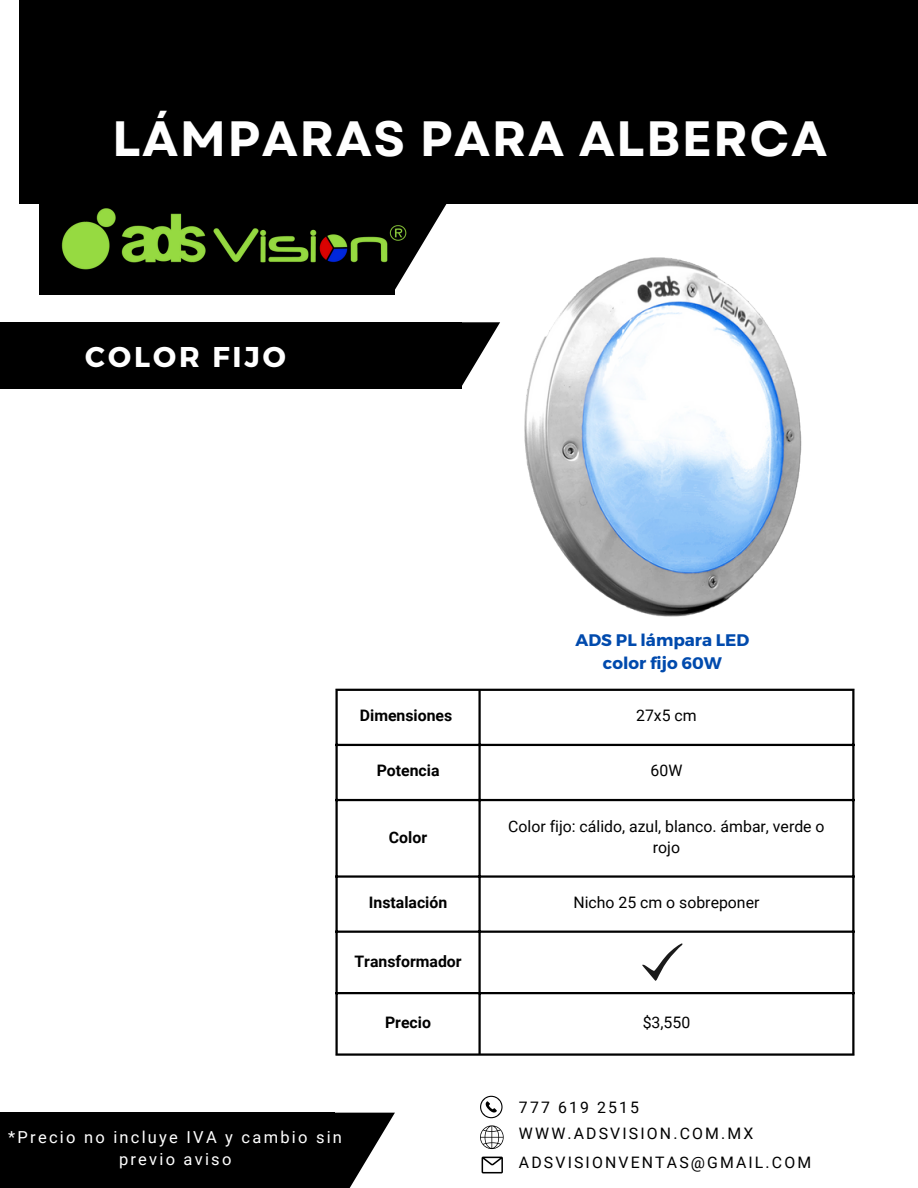
<style>
.page{position:relative;width:918px;height:1188px;background:#fff}
.page>*{position:absolute;margin:0;border:0;box-sizing:border-box;transform-origin:0 0}
.t1{font:700 49.5px "Garet";letter-spacing:.03em;color:#fff}
.t2{font:700 28.65px "Montserrat";letter-spacing:.105em;color:#fff}
.t3{font:700 16.8px/22.5px "Montserrat";color:#004aad;text-align:center}
.t4{font:16.5px/22.5px "Roboto";letter-spacing:.135em;color:#fff;text-align:center}
.t5{font:15.9px/21.3px "Roboto";color:#000;text-align:center}
.t6{font:15.9px "Roboto";letter-spacing:.135em;color:#000}
.t7{font:700 15.9px "Roboto";color:#000}
</style>
<div class="page">
<div style="left:19px;top:0;width:899px;height:204px;background:#000"></div>
<div style="left:39px;top:183px;width:356px;height:111px;background:#000"></div>
<svg style="left:395px;top:204px;width:52px;height:86px"></svg>
<div style="left:0;top:322px;width:462px;height:67px;background:#000"></div>
<svg style="left:462px;top:322px;width:38px;height:64px"></svg>
<div style="left:0;top:1113px;width:334px;height:75px;background:#000"></div>
<svg style="left:334px;top:1113px;width:61px;height:75px"></svg>
<img style="left:61px;top:204px;width:356px;height:70px">
<svg style="left:480px;top:1125px;width:24px;height:24px"></svg>
<svg style="left:482px;top:1157px;width:21px;height:16px"></svg>
<svg style="left:480px;top:1096px;width:23px;height:22px"></svg>
<hr style="left:335px;top:691px;width:3px;height:362px;background:#000">
<hr style="left:478px;top:691px;width:3px;height:362px;background:#000">
<hr style="left:852px;top:691px;width:3px;height:362px;background:#000">
<hr style="left:335px;top:689px;width:520px;height:2px;background:#000">
<hr style="left:335px;top:744px;width:520px;height:2px;background:#000">
<hr style="left:335px;top:799px;width:520px;height:2px;background:#000">
<hr style="left:335px;top:875px;width:520px;height:3px;background:#000">
<hr style="left:335px;top:931px;width:520px;height:2px;background:#000">
<hr style="left:335px;top:992px;width:520px;height:2px;background:#000">
<hr style="left:335px;top:1053px;width:520px;height:3px;background:#000">
<svg style="left:642px;top:943px;width:41px;height:38px"></svg>
<img style="left:524px;top:257px;width:278px;height:360px">
<p class="t1" style="left:112px;top:103px;width:716px">LÁMPARAS PARA ALBERCA</p>
<p class="t2" style="left:85px;top:338px;width:202px">COLOR FIJO</p>
<p class="t3" style="left:576px;top:628px;width:175px">ADS PL lámpara LED color fijo 60W</p>
<p class="t7" style="left:360px;top:707px;width:94px">Dimensiones</p>
<p class="t5" style="left:636px;top:705px;width:62px">27x5 cm</p>
<p class="t7" style="left:377px;top:762px;width:64px">Potencia</p>
<p class="t5" style="left:651px;top:760px;width:33px">60W</p>
<p class="t7" style="left:389px;top:828px;width:40px">Color</p>
<p class="t5" style="left:508px;top:815px;width:318px">Color fijo: cálido, azul, blanco. ámbar, verde o rojo</p>
<p class="t7" style="left:369px;top:893px;width:80px">Instalación</p>
<p class="t5" style="left:574px;top:892px;width:187px">Nicho 25 cm o sobreponer</p>
<p class="t7" style="left:354px;top:952px;width:109px">Transformador</p>
<p class="t7" style="left:385px;top:1013px;width:47px">Precio</p>
<p class="t5" style="left:643px;top:1012px;width:49px">$3,550</p>
<p class="t4" style="left:8px;top:1126px;width:335px">*Precio no incluye IVA y cambio sin previo aviso</p>
<p class="t6" style="left:519px;top:1098px;width:122px">777 619 2515</p>
<p class="t6" style="left:519px;top:1124px;width:236px">WWW.ADSVISION.COM.MX</p>
<p class="t6" style="left:519px;top:1153px;width:294px">ADSVISIONVENTAS@GMAIL.COM</p>
</div>
